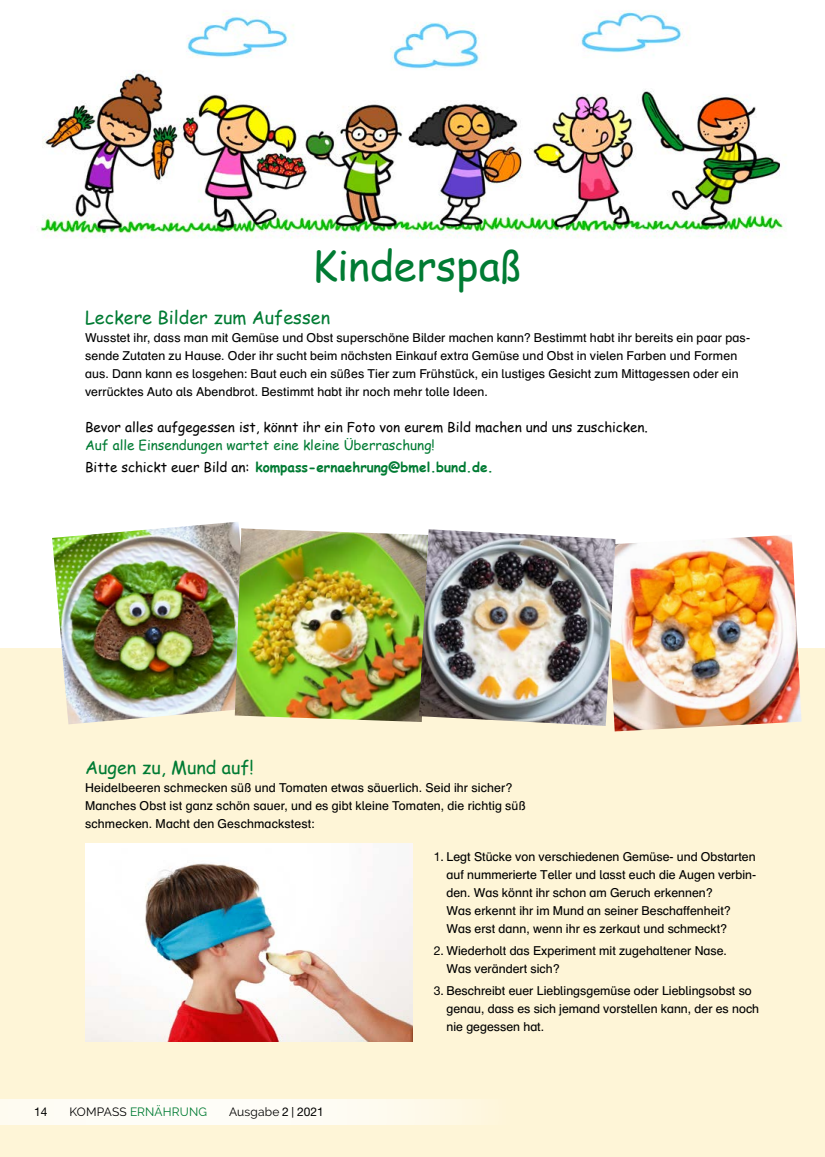
<style>
.page{position:relative;width:825px;height:1157px;background:#fff}
.page>*{position:absolute;margin:0;border:0;box-sizing:border-box;transform-origin:0 0}
.t1{font:41.25px "Comic Sans MS";color:#007b33}
.t2{font:18px "Comic Sans MS";color:#007b33}
.t3{font:13.5px/22.2px "Comic Sans MS";color:#007b33}
.t4{font:13.5px "Comic Sans MS";color:#000}
.t5{font:12.3px/18px "Schulbuch Nord";letter-spacing:.005em;color:#000}
.t6{font:12px "Raleway";letter-spacing:.015em;color:#007b33}
.t7{font:12px "Raleway";letter-spacing:.015em;color:#000}
.t8{font:12px "Helvetica Neue LT Std";color:#000}
.s1{color:#000}
.s2{font-weight:700}
.s3{font-family:"Helvetica Neue LT Std"}
.s4{font-family:"Bundes Sans"}
</style>
<div class="page">
<div style="left:0;top:648px;width:825px;height:509px;background:#fef5d7"></div>
<div style="left:0;top:1099px;width:512px;height:26px;background:linear-gradient(to right,#fefefc,#fef9e7)"></div>
<img style="left:37px;top:10px;width:748px;height:228px">
<img style="left:614px;top:535px;width:187px;height:196px">
<img style="left:52px;top:522px;width:187px;height:202px">
<img style="left:235px;top:528px;width:184px;height:194px">
<img style="left:419px;top:529px;width:196px;height:197px">
<img style="left:85px;top:843px;width:327px;height:198px">
<h1 class="t1" style="left:312px;top:235px;width:209px">Kinderspaß</h1>
<h2 class="t2" style="left:85px;top:304px;width:247px">Leckere Bilder zum Aufessen</h2>
<p class="t5" style="left:85px;top:328px;width:666px">Wusstet ihr, dass man mit Gemüse und Obst superschöne Bilder machen kann? Bestimmt habt ihr bereits ein paar pas&shy;sende Zutaten zu Hause. Oder ihr sucht beim nächsten Einkauf extra Gemüse und Obst in vielen Farben und Formen aus. Dann kann es losgehen: Baut euch ein süßes Tier zum Frühstück, ein lustiges Gesicht zum Mittagessen oder ein verrücktes Auto als Abendbrot. Bestimmt habt ihr noch mehr tolle Ideen.</p>
<p class="t4" style="left:85px;top:417px;width:564px">Bevor alles aufgegessen ist, könnt ihr ein Foto von eurem Bild machen und uns zuschicken.</p>
<p class="t3" style="left:85px;top:434px;width:410px">Auf alle Einsendungen wartet eine kleine Überraschung!<br><span class="s1">Bitte schickt euer Bild an:</span> <span class="s2">kompass-ernaehrung@bmel.bund.de.</span></p>
<h2 class="t2" style="left:85px;top:754px;width:170px">Augen zu, Mund auf!</h2>
<p class="t5" style="left:85px;top:778px;width:442px">Heidelbeeren schmecken süß und Tomaten etwas säuerlich. Seid ihr sicher?<br>Manches Obst ist ganz schön sauer, und es gibt kleine Tomaten, die richtig süß schmecken. Macht den Geschmackstest:</p>
<p class="t5" style="left:446px;top:847px;width:311px;text-indent:-13px"><span class="s3">1.</span> Legt Stücke von verschiedenen Gemüse- und Obstarten auf nummerierte Teller und lasst euch die Augen verbin&shy;den. Was könnt ihr schon am Geruch erkennen?<br>Was erkennt ihr im Mund an seiner Beschaffenheit?<br>Was erst dann, wenn ihr es zerkaut und schmeckt?</p>
<p class="t5" style="left:446px;top:941px;width:282px;text-indent:-13px"><span class="s3">2.</span> Wiederholt das Experiment mit zugehaltener Nase.<br>Was verändert sich?</p>
<p class="t5" style="left:446px;top:981px;width:314px;text-indent:-13px"><span class="s3">3.</span> Beschreibt euer Lieblingsgemüse oder Lieblingsobst so genau, dass es sich jemand vorstellen kann, der es noch nie gegessen hat.</p>
<p class="t8" style="left:34px;top:1105px;width:15px">14</p>
<p class="t6" style="left:69px;top:1105px;width:139px"><span class="s1">KOMPASS</span> ERNÄHRUNG</p>
<p class="t7" style="left:229px;top:1105px;width:96px">Ausgabe <span class="s3">2</span> <span class="s4">|</span> <span class="s3">2021</span></p>
</div>
